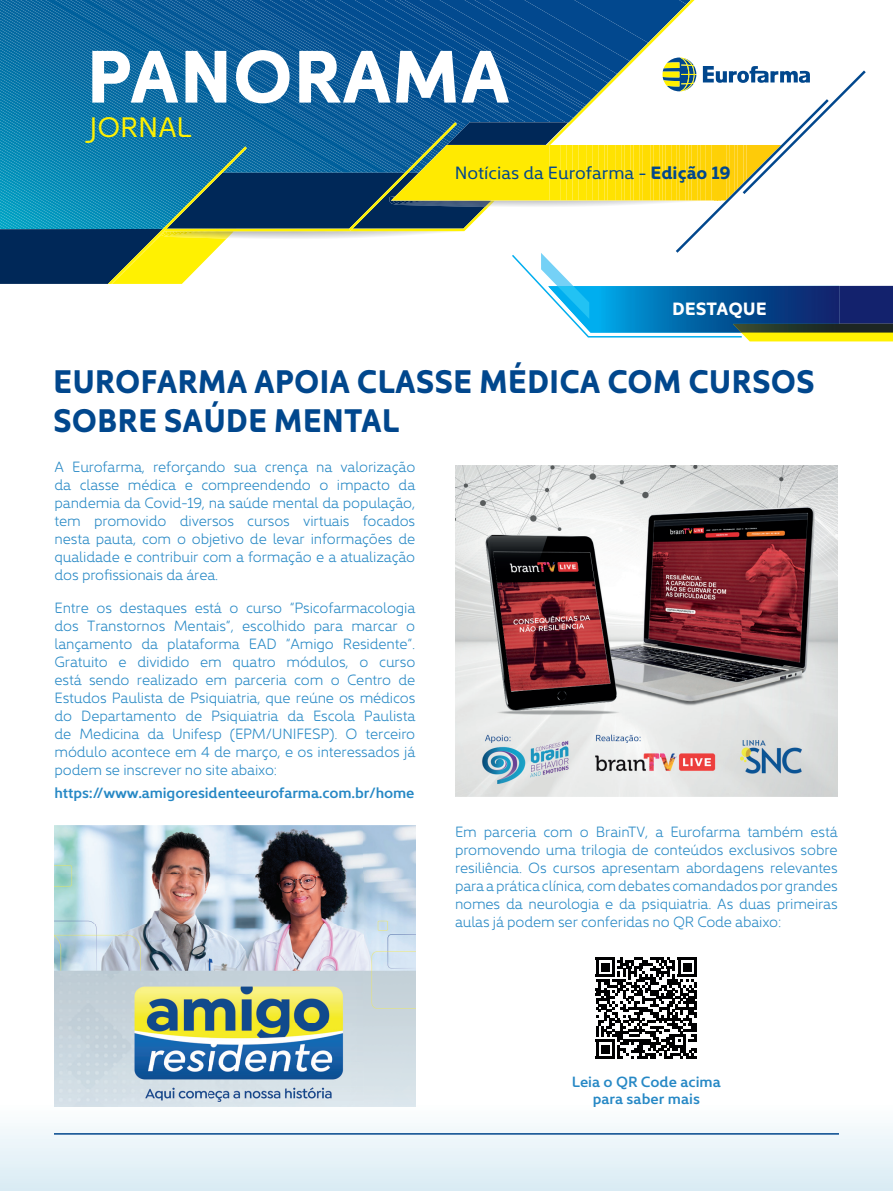
<style>
.page{position:relative;width:893px;height:1191px;background:#fff}
.page>*{position:absolute;margin:0;border:0;box-sizing:border-box;transform-origin:0 0}
.t1{font:700 75px "Kyrial Display Pro";color:#fff}
.t2{font:700 33px/39.6px "Kyrial Display Pro";color:#01478d;scale:.95 1}
.t3{font:28.5px "Kyrial Display Pro";color:#fff101}
.t4{font:18px "Kyrial Display Pro";color:#01478d}
.t5{font:700 18px "Kyrial Display Pro";color:#fff}
.t6{font:300 15px/18px "Kyrial Display Pro";letter-spacing:-.01em;color:#2688c5;text-align:justify}
.t7{font:600 15px/16.5px "Kyrial Display Pro";letter-spacing:-.01em;color:#2688c5;text-align:center}
.s1{font-weight:700}
</style>
<div class="page">
<svg style="left:0;top:1023px;width:893px;height:168px"></svg>
<svg style="left:0;top:0;width:893px;height:341px"></svg>
<div style="left:839px;top:286px;width:54px;height:38px;background:#13226d"></div>
<img style="left:548px;top:286px;width:291px;height:46px">
<img style="left:733px;top:324px;width:160px;height:8px">
<img style="left:557px;top:286px;width:32px;height:33px">
<img style="left:55px;top:825px;width:360px;height:281px">
<hr style="left:54px;top:1133px;width:785px;height:1px;background:#01478d">
<img style="left:455px;top:466px;width:383px;height:330px">
<div style="left:587px;top:948px;width:119px;height:119px;background:#fff"></div>
<svg style="left:596px;top:957px;width:101px;height:101px"></svg>
<div style="left:601px;top:1045px;width:8px;height:8px;background:#000001"></div>
<h1 class="t1" style="left:86px;top:22px;width:425px">PANORAMA</h1>
<h3 class="t3" style="left:89px;top:107px;width:104px">JORNAL</h3>
<p class="t4" style="left:455px;top:161px;width:278px">Notícias da Eurofarma - <span class="s1">Edição 19</span></p>
<p class="t5" style="left:672px;top:296px;width:96px">DESTAQUE</p>
<h2 class="t2" style="left:53px;top:359px;width:803px">EUROFARMA APOIA CLASSE MÉDICA COM CURSOS<br>SOBRE SAÚDE MENTAL</h2>
<p class="t6" style="left:55px;top:457px;width:362px">A Eurofarma, reforçando sua crença na valorização da classe médica e compreendendo o impacto da pandemia da Covid-19, na saúde mental da população, tem promovido diversos cursos virtuais focados nesta pauta, com o objetivo de levar informações de qualidade e contribuir com a formação e a atualização dos profissionais da área.</p>
<p class="t6" style="left:55px;top:598px;width:362px">Entre os destaques está o curso “Psicofarmacologia dos Transtornos Mentais”, escolhido para marcar o lançamento da plataforma EAD “Amigo Residente”.<br>Gratuito e dividido em quatro módulos, o curso está sendo realizado em parceria com o Centro de Estudos Paulista de Psiquiatria, que reúne os médicos do Departamento de Psiquiatria da Escola Paulista de Medicina da Unifesp (EPM/UNIFESP). O terceiro módulo acontece em 4 de março, e os interessados já podem se inscrever no site abaixo:</p>
<p class="t7" style="left:55px;top:783px;width:361px">https://www.amigoresidenteeurofarma.com.br/home</p>
<p class="t6" style="left:455px;top:821px;width:384px">Em parceria com o BrainTV, a Eurofarma também está promovendo uma trilogia de conteúdos exclusivos sobre resiliência. Os cursos apresentam abordagens relevantes para a prática clínica, com debates comandados por grandes nomes da neurologia e da psiquiatria. As duas primeiras aulas já podem ser conferidas no QR Code abaixo:</p>
<p class="t7" style="left:572px;top:1073px;width:151px">Leia o QR Code acima para saber mais</p>
</div>
